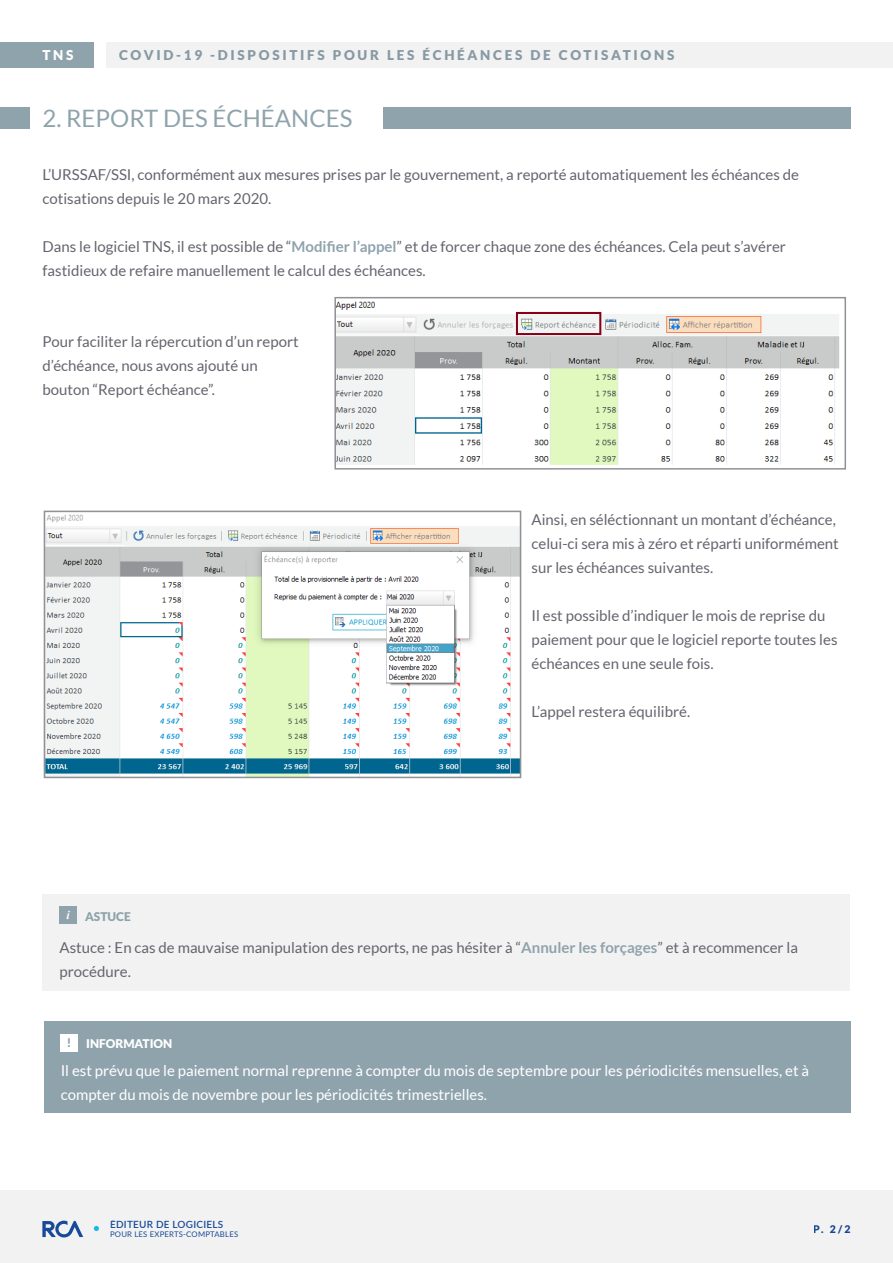
<style>
.page{position:relative;width:893px;height:1263px;background:#fff}
.page>*{position:absolute;margin:0;border:0;box-sizing:border-box;transform-origin:0 0}
.t1{font:24px "Lato";color:#8fa3ad}
.t2{font:15px/24px "Lato";color:#64646e}
.t3{font:15px/24px "Lato";color:#fff}
.t4{font:900 13.5px "Lato";letter-spacing:.2em;color:#8fa3ad}
.t5{font:900 13.5px "Lato";color:#fff}
.t6{font:900 12px "Lato";color:#fff}
.t7{font:900 12px "Lato";color:#8fa3ad}
.t8{font:italic 700 12px "Times New Roman";color:#fff}
.t9{font:900 10.5px "Lato";color:#174a99}
.t10{font:600 9.9px "Lato";letter-spacing:.025em;color:#174a9a}
.t11{font:7.8px "Lato";letter-spacing:.025em;color:#174a9a}
.s1{font-weight:700;color:#8fa3ad}
</style>
<div class="page">
<div style="left:0;top:1191px;width:893px;height:72px;background:#f2f2f2"></div>
<div style="left:106px;top:43px;width:787px;height:25px;background:#f2f2f2"></div>
<div style="left:0;top:43px;width:94px;height:25px;background:#8fa3ad"></div>
<svg style="left:43px;top:1220px;width:40px;height:17px"></svg>
<svg style="left:94px;top:1226px;width:5px;height:5px"></svg>
<div style="left:0;top:107px;width:30px;height:22px;background:#8fa3ad"></div>
<div style="left:383px;top:107px;width:467px;height:22px;background:#8fa3ad"></div>
<img style="left:337px;top:301px;width:503px;height:164px">
<div style="left:334px;top:297px;width:512px;height:173px;border:2px solid #919198"></div>
<img style="left:47px;top:514px;width:471px;height:261px">
<div style="left:44px;top:511px;width:477px;height:267px;border:2px solid #919198"></div>
<div style="left:44px;top:1022px;width:806px;height:91px;background:#8fa3ad"></div>
<div style="left:61px;top:1034px;width:17px;height:17px;background:#fff"></div>
<div style="left:43px;top:894px;width:807px;height:97px;background:#f2f2f2"></div>
<div style="left:60px;top:907px;width:17px;height:17px;background:#8fa3ad"></div>
<p class="t5" style="left:43px;top:47px;width:33px">TNS</p>
<p class="t4" style="left:119px;top:47px;width:557px">COVID-19 -DISPOSITIFS POUR LES ÉCHÉANCES DE COTISATIONS</p>
<p class="t1" style="left:43px;top:105px;width:311px">2. REPORT DES ÉCHÉANCES</p>
<p class="t2" style="left:43px;top:163px;width:758px">L’URSSAF/SSI, conformément aux mesures prises par le gouvernement, a reporté automatiquement les échéances de cotisations depuis le 20 mars 2020.</p>
<p class="t2" style="left:43px;top:235px;width:745px">Dans le logiciel TNS, il est possible de “<span class="s1">Modifier l’appel</span>” et de forcer chaque zone des échéances. Cela peut s’avérer fastidieux de refaire manuellement le calcul des échéances.</p>
<p class="t2" style="left:43px;top:329px;width:258px">Pour faciliter la répercution d’un report d’échéance, nous avons ajouté un bouton “Report échéance”.</p>
<p class="t2" style="left:531px;top:507px;width:309px">Ainsi, en séléctionnant un montant d’échéance, celui-ci sera mis à zéro et réparti uniformément sur les échéances suivantes.</p>
<p class="t2" style="left:531px;top:603px;width:307px">Il est possible d’indiquer le mois de reprise du paiement pour que le logiciel reporte toutes les échéances en une seule fois.</p>
<p class="t2" style="left:531px;top:699px;width:160px">L’appel restera équilibré.</p>
<p class="t8" style="left:66px;top:906px;width:5px">i</p>
<p class="t7" style="left:85px;top:909px;width:47px">ASTUCE</p>
<p class="t2" style="left:60px;top:935px;width:740px">Astuce : En cas de mauvaise manipulation des reports, ne pas hésiter à “<span class="s1">Annuler les forçages</span>” et à recommencer la procédure.</p>
<p class="t7" style="left:67px;top:1035px;width:6px">!</p>
<p class="t6" style="left:86px;top:1037px;width:88px">INFORMATION</p>
<p class="t3" style="left:61px;top:1059px;width:750px">Il est prévu que le paiement normal reprenne à compter du mois de septembre pour les périodicités mensuelles, et à compter du mois de novembre pour les périodicités trimestrielles.</p>
<p class="t10" style="left:110px;top:1217px;width:115px">ÉDITEUR DE LOGICIELS</p>
<p class="t11" style="left:110px;top:1229px;width:130px">POUR LES EXPERTS-COMPTABLES</p>
<p class="t9" style="left:814px;top:1223px;width:38px">P. 2/2</p>
</div>
